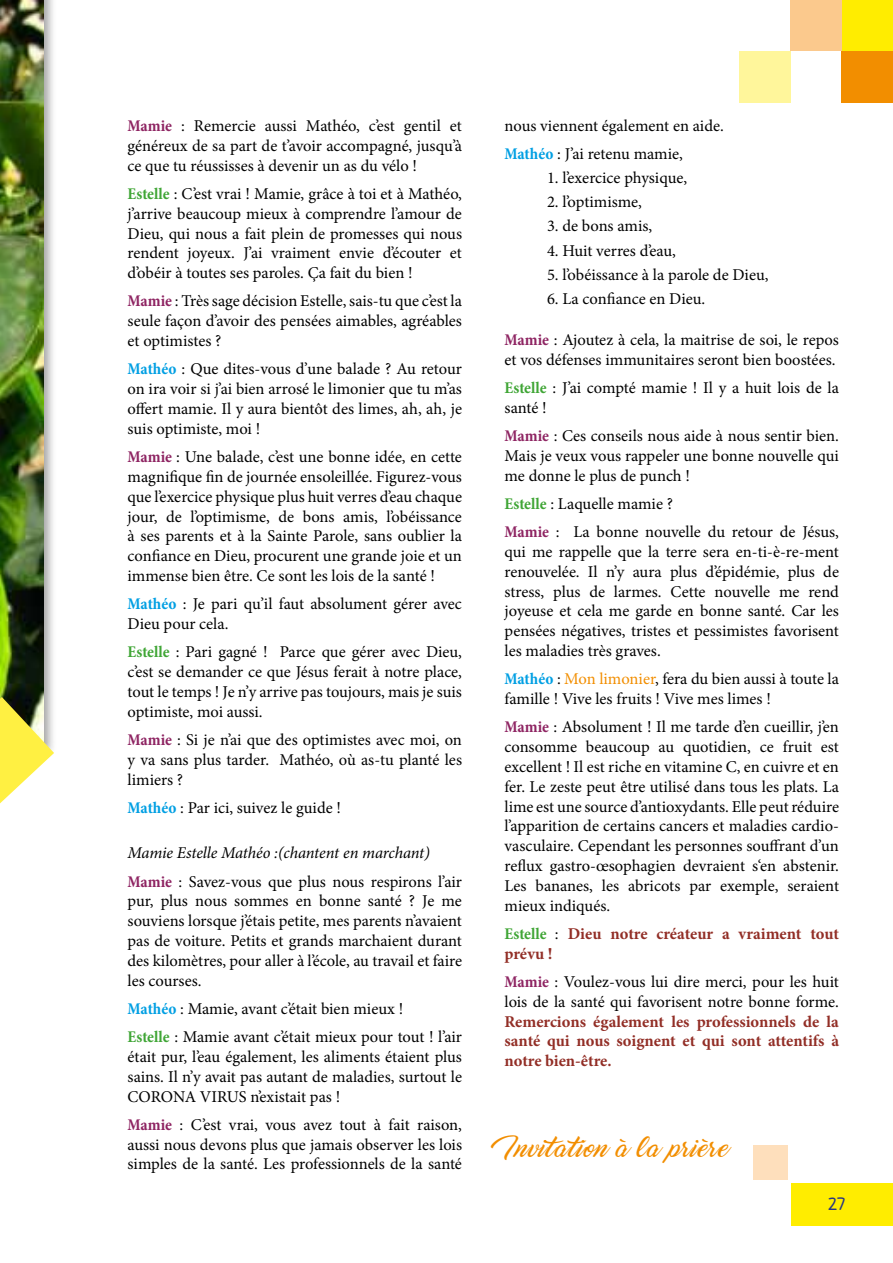
<style>
.page{position:relative;width:893px;height:1263px;background:#fff}
.page>*{position:absolute;margin:0;border:0;box-sizing:border-box;transform-origin:0 0}
.t1{font:21px "Marguerite";letter-spacing:.04em;color:#f28e00}
.t2{font:18px "Borders Divide But Hearts Shall Conquer";color:#283583}
.t3{font:16.5px/19.8px "Minion Pro";color:#000;text-align:justify}
.t4{font:700 16.5px/19.8px "Minion Pro";letter-spacing:-.005em;color:#922e26}
.t5{font:italic 16.5px/28.3px "Minion Pro";letter-spacing:-.01em;color:#000}
.s1{font-weight:700;font-stretch:condensed;color:#8e2462}
.s2{font-weight:700;font-stretch:condensed;color:#3fa535}
.s3{font-weight:700;font-stretch:condensed;color:#009fe3}
.s4{font-weight:700;font-style:normal;font-stretch:condensed;color:#8e2462}
.s5{font-style:normal}
.s6{color:#f28e00}
.s7{font-stretch:condensed;color:#3fa535}
.s8{font-weight:400;color:#000}
</style>
<div class="page">
<div style="left:791px;top:1183px;width:102px;height:42px;background:#ffed00"></div>
<div style="left:842px;top:0;width:51px;height:51px;background:#ffed00"></div>
<div style="left:791px;top:0;width:51px;height:51px;background:#fbc98d"></div>
<div style="left:842px;top:51px;width:51px;height:51px;background:#f28e00"></div>
<div style="left:753px;top:1146px;width:34px;height:34px;background:#fedfbc"></div>
<div style="left:740px;top:51px;width:51px;height:51px;background:#fff69b"></div>
<div style="left:0;top:0;width:57px;height:759px;background:#000;opacity:.35"></div>
<img style="left:0;top:0;width:44px;height:697px">
<svg style="left:0;top:697px;width:54px;height:106px"></svg>
<p class="t3" style="left:128px;top:116px;width:336px"><span class="s1">Mamie</span> : Remercie aussi Mathéo, c’est gentil et généreux de sa part de t’avoir accompagné, jusqu’à ce que tu réussisses à devenir un as du vélo !</p>
<p class="t3" style="left:128px;top:184px;width:336px"><span class="s2">Estelle</span> : C’est vrai ! Mamie, grâce à toi et à Mathéo, j’arrive beaucoup mieux à comprendre l’amour de Dieu, qui nous a fait plein de promesses qui nous rendent joyeux. J’ai vraiment envie d’écouter et d’obéir à toutes ses paroles. Ça fait du bien !</p>
<p class="t3" style="left:128px;top:291px;width:336px"><span class="s1">Mamie</span> : Très sage décision Estelle, sais-tu que c’est la seule façon d’avoir des pensées aimables, agréables et optimistes ?</p>
<p class="t3" style="left:128px;top:359px;width:336px"><span class="s3">Mathéo</span> : Que dites-vous d’une balade ? Au retour on ira voir si j’ai bien arrosé le limonier que tu m’as offert mamie. Il y aura bientôt des limes, ah, ah, je suis optimiste, moi !</p>
<p class="t3" style="left:128px;top:447px;width:336px"><span class="s1">Mamie</span> : Une balade, c’est une bonne idée, en cette magnifique fin de journée ensoleillée. Figurez-vous que l’exercice physique plus huit verres d’eau chaque jour, de l’optimisme, de bons amis, l’obéissance à ses parents et à la Sainte Parole, sans oublier la confiance en Dieu, procurent une grande joie et un immense bien être. Ce sont les lois de la santé !</p>
<p class="t3" style="left:128px;top:594px;width:336px"><span class="s3">Mathéo</span> : Je pari qu’il faut absolument gérer avec<br>Dieu pour cela.</p>
<p class="t3" style="left:128px;top:642px;width:336px"><span class="s2">Estelle</span> : Pari gagné ! Parce que gérer avec Dieu, c’est se demander ce que Jésus ferait à notre place, tout le temps ! Je n’y arrive pas toujours, mais je suis optimiste, moi aussi.</p>
<p class="t3" style="left:128px;top:730px;width:336px"><span class="s1">Mamie</span> : Si je n’ai que des optimistes avec moi, on y va sans plus tarder. Mathéo, où as-tu planté les limiers ?</p>
<p class="t3" style="left:128px;top:798px;width:215px"><span class="s3">Mathéo</span> : Par ici, suivez le guide !</p>
<p class="t5" style="left:128px;top:839px;width:336px">Mamie Estelle Mathéo :(chantent en marchant)<br><span class="s4">Mamie</span> <span class="s5">: Savez-vous que plus nous respirons l’air</span></p>
<p class="t3" style="left:128px;top:891px;width:336px">pur, plus nous sommes en bonne santé ? Je me souviens lorsque j’étais petite, mes parents n’avaient pas de voiture. Petits et grands marchaient durant des kilomètres, pour aller à l’école, au travail et faire les courses.</p>
<p class="t3" style="left:128px;top:994px;width:336px;line-height:28.3px"><span class="s3">Mathéo</span> : Mamie, avant c’était bien mieux !<br><span class="s2">Estelle</span> : Mamie avant c’était mieux pour tout ! l’air</p>
<p class="t3" style="left:128px;top:1047px;width:336px">était pur, l’eau également, les aliments étaient plus sains. Il n’y avait pas autant de maladies, surtout le CORONA VIRUS n’existait pas !</p>
<p class="t3" style="left:128px;top:1115px;width:336px"><span class="s1">Mamie</span> : C’est vrai, vous avez tout à fait raison, aussi nous devons plus que jamais observer les lois simples de la santé. Les professionnels de la santé</p>
<p class="t3" style="left:505px;top:112px;width:221px;line-height:28.3px">nous viennent également en aide.<br><span class="s3">Mathéo</span> : J’ai retenu mamie,</p>
<p class="t3" style="left:547px;top:168px;width:142px">1. l’exercice physique,</p>
<p class="t3" style="left:547px;top:192px;width:96px">2. l’optimisme,</p>
<p class="t3" style="left:547px;top:216px;width:107px">3. de bons amis,</p>
<p class="t3" style="left:547px;top:240px;width:130px">4. Huit verres d’eau,</p>
<p class="t3" style="left:547px;top:264px;width:223px">5. l’obéissance à la parole de Dieu,</p>
<p class="t3" style="left:547px;top:289px;width:160px">6. La confiance en Dieu.</p>
<p class="t3" style="left:505px;top:330px;width:336px"><span class="s1">Mamie</span> : Ajoutez à cela, la maitrise de soi, le repos et vos défenses immunitaires seront bien boostées.</p>
<p class="t3" style="left:505px;top:378px;width:336px"><span class="s2">Estelle</span> : J’ai compté mamie ! Il y a huit lois de la santé !</p>
<p class="t3" style="left:505px;top:426px;width:336px"><span class="s1">Mamie</span> : Ces conseils nous aide à nous sentir bien.<br>Mais je veux vous rappeler une bonne nouvelle qui me donne le plus de punch !</p>
<p class="t3" style="left:505px;top:489px;width:336px;line-height:28.3px"><span class="s2">Estelle</span> : Laquelle mamie ?<br><span class="s1">Mamie</span> : La bonne nouvelle du retour de Jésus,</p>
<p class="t3" style="left:505px;top:542px;width:336px">qui me rappelle que la terre sera en-ti-è-re-ment renouvelée. Il n’y aura plus d’épidémie, plus de stress, plus de larmes. Cette nouvelle me rend joyeuse et cela me garde en bonne santé. Car les pensées négatives, tristes et pessimistes favorisent les maladies très graves.</p>
<p class="t3" style="left:505px;top:669px;width:336px"><span class="s3">Mathéo</span> : <span class="s6">Mon limonier</span>, fera du bien aussi à toute la famille ! Vive les fruits ! Vive mes limes !</p>
<p class="t3" style="left:505px;top:717px;width:336px"><span class="s1">Mamie</span> : Absolument ! Il me tarde d’en cueillir, j’en consomme beaucoup au quotidien, ce fruit est excellent ! Il est riche en vitamine C, en cuivre et en fer. Le zeste peut être utilisé dans tous les plats. La lime est une source d’antioxydants. Elle peut réduire l’apparition de certains cancers et maladies cardio&shy;vasculaire. Cependant les personnes souffrant d’un reflux gastro-œsophagien devraient s‘en abstenir.<br>Les bananes, les abricots par exemple, seraient mieux indiqués.</p>
<p class="t4" style="left:504px;top:923px;width:336px"><span class="s7">Estelle</span> <span class="s8">:</span> Dieu notre créateur a vraiment tout prévu !</p>
<p class="t3" style="left:504px;top:972px;width:336px"><span class="s1">Mamie</span> : Voulez-vous lui dire merci, pour les huit lois de la santé qui favorisent notre bonne forme.</p>
<p class="t4" style="left:504px;top:1011px;width:336px;text-align:justify">Remercions également les professionnels de la santé qui nous soignent et qui sont attentifs à notre bien-être.</p>
<p class="t1" style="left:504px;top:1137px;width:225px">Invitation à la prière</p>
<p class="t2" style="left:828px;top:1193px;width:18px">27</p>
</div>
